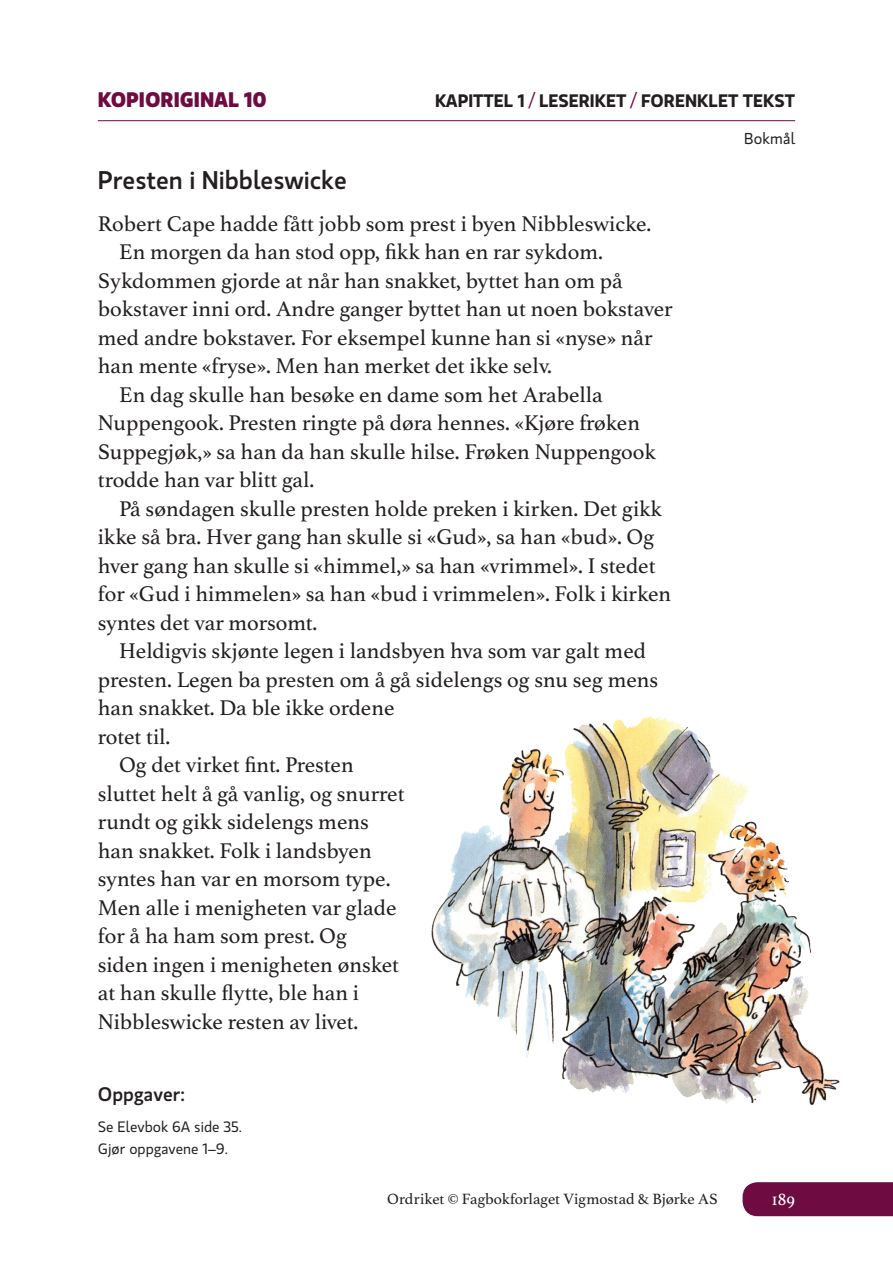
<style>
.page{position:relative;width:893px;height:1263px;background:#fff}
.page>*{position:absolute;margin:0;border:0;box-sizing:border-box;transform-origin:0 0}
.t1{font:500 25.5px "Gloriola Std";color:#231f20}
.t2{font:22.5px "Athelas";color:#231f20}
.t3{font:700 21px "Gloriola Std";color:#6e0b41}
.t4{font:500 19.5px "Gloriola Std";color:#231f20}
.t5{font:600 18px "Gloriola Std";color:#231f20}
.t6{font:18px "Athelas";color:#fff}
.t7{font:15.75px "Athelas";letter-spacing:-.005em;color:#231f20}
.t8{font:15.75px "Gloriola Std";letter-spacing:.005em;color:#231f20}
.t9{font:15px/22.5px "Gloriola Std";color:#231f20}
.s1{font-weight:400;color:#6e0b41}
</style>
<div class="page">
<div style="left:743px;top:1182px;width:150px;height:34px;background:#6e0b41"></div>
<hr style="left:98px;top:120px;width:697px;height:1px;background:#6e0b41">
<img style="left:431px;top:716px;width:409px;height:389px">
<p class="t3" style="left:98px;top:84px;width:171px">KOPIORIGINAL 10</p>
<p class="t5" style="left:435px;top:88px;width:362px">KAPITTEL 1 <span class="s1">/</span> LESERIKET <span class="s1">/</span> FORENKLET TEKST</p>
<p class="t8" style="left:744px;top:128px;width:53px">Bokmål</p>
<p class="t1" style="left:98px;top:163px;width:251px">Presten i Nibbleswicke</p>
<p class="t2" style="left:98px;top:211px;width:555px">Robert Cape hadde fått jobb som prest i byen Nibbleswicke.</p>
<p class="t2" style="left:119px;top:239px;width:485px">En morgen da han stod opp, fikk han en rar sykdom.</p>
<p class="t2" style="left:98px;top:268px;width:527px">Sykdommen gjorde at når han snakket, byttet han om på</p>
<p class="t2" style="left:98px;top:296px;width:576px">bokstaver inni ord. Andre ganger byttet han ut noen bokstaver</p>
<p class="t2" style="left:98px;top:325px;width:556px">med andre bokstaver. For eksempel kunne han si «nyse» når</p>
<p class="t2" style="left:98px;top:353px;width:456px">han mente «fryse». Men han merket det ikke selv.</p>
<p class="t2" style="left:119px;top:382px;width:485px">En dag skulle han besøke en dame som het Arabella</p>
<p class="t2" style="left:98px;top:410px;width:544px">Nuppengook. Presten ringte på døra hennes. «Kjøre frøken</p>
<p class="t2" style="left:98px;top:439px;width:560px">Suppegjøk,» sa han da han skulle hilse. Frøken Nuppengook</p>
<p class="t2" style="left:98px;top:467px;width:218px">trodde han var blitt gal.</p>
<p class="t2" style="left:119px;top:496px;width:544px">På søndagen skulle presten holde preken i kirken. Det gikk</p>
<p class="t2" style="left:98px;top:524px;width:558px">ikke så bra. Hver gang han skulle si «Gud», sa han «bud». Og</p>
<p class="t2" style="left:98px;top:553px;width:559px">hver gang han skulle si «himmel,» sa han «vrimmel». I stedet</p>
<p class="t2" style="left:98px;top:581px;width:575px">for «Gud i himmelen» sa han «bud i vrimmelen». Folk i kirken</p>
<p class="t2" style="left:98px;top:610px;width:221px">syntes det var morsomt.</p>
<p class="t2" style="left:119px;top:638px;width:528px">Heldigvis skjønte legen i landsbyen hva som var galt med</p>
<p class="t2" style="left:98px;top:667px;width:562px">presten. Legen ba presten om å gå sidelengs og snu seg mens</p>
<p class="t2" style="left:98px;top:695px;width:298px">han snakket. Da ble ikke ordene</p>
<p class="t2" style="left:98px;top:724px;width:74px">rotet til.</p>
<p class="t2" style="left:119px;top:752px;width:236px">Og det virket fint. Presten</p>
<p class="t2" style="left:98px;top:781px;width:308px">sluttet helt å gå vanlig, og snurret</p>
<p class="t2" style="left:98px;top:809px;width:273px">rundt og gikk sidelengs mens</p>
<p class="t2" style="left:98px;top:838px;width:275px">han snakket. Folk i landsbyen</p>
<p class="t2" style="left:98px;top:866px;width:294px">syntes han var en morsom type.</p>
<p class="t2" style="left:98px;top:895px;width:300px">Men alle i menigheten var glade</p>
<p class="t2" style="left:98px;top:924px;width:251px">for å ha ham som prest. Og</p>
<p class="t2" style="left:98px;top:952px;width:303px">siden ingen i menigheten ønsket</p>
<p class="t2" style="left:98px;top:981px;width:263px">at han skulle flytte, ble han i</p>
<p class="t2" style="left:98px;top:1009px;width:262px">Nibbleswicke resten av livet.</p>
<p class="t4" style="left:98px;top:1080px;width:89px">Oppgaver:</p>
<p class="t9" style="left:98px;top:1115px;width:146px">Se Elevbok 6A side 35.<br>Gjør oppgavene 1–9.</p>
<p class="t7" style="left:387px;top:1190px;width:332px">Ordriket © Fagbokforlaget Vigmostad &amp; Bjørke AS</p>
<p class="t6" style="left:772px;top:1189px;width:25px">189</p>
</div>
